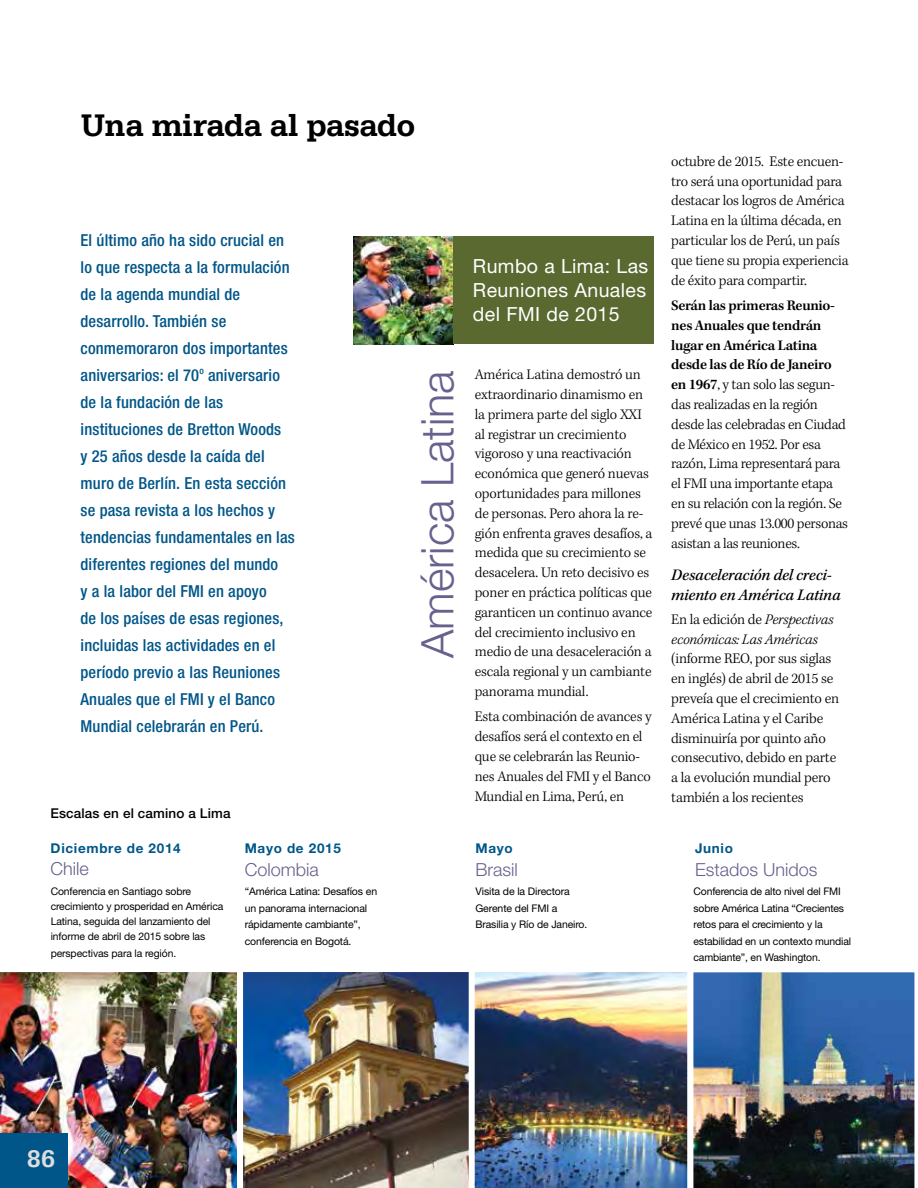
<style>
.page{position:relative;width:918px;height:1188px;background:#fff}
.page>*{position:absolute;margin:0;border:0;box-sizing:border-box;transform-origin:0 0}
.t1{font:300 45px "Helvetica Neue LT Std";color:#69608e}
.t2{font:700 33px "Serifa Std";letter-spacing:-.02em;color:#000}
.t3{font:700 25.5px "Serifa Std";color:#dcddde}
.t4{font:19.5px/24px "Helvetica Neue LT Std";letter-spacing:.02em;color:#fff;text-align:justify}
.t5{font:300 18px "Helvetica Neue LT Std";color:#69608e}
.t6{font:500 condensed 16.5px/27px "Helvetica Neue LT Std";letter-spacing:.01em;color:#005689}
.t7{font:italic 500 16.5px/19.8px "Kepler Std";letter-spacing:-.01em;color:#000}
.t8{font:300 15px/19.8px "Kepler Std";letter-spacing:-.015em;color:#000}
.t9{font:italic 300 15px/19.8px "Kepler Std";letter-spacing:-.01em;color:#000}
.t10{font:700 13.5px "Helvetica Neue LT Std";letter-spacing:.05em;color:#005689}
.t11{font:500 13.5px "Helvetica Neue LT Std";letter-spacing:.01em;color:#000}
.t12{font:10.5px/16.5px "Helvetica Neue LT Std";letter-spacing:-.01em;color:#000}
.s1{font-weight:600}
.s2{font-style:normal}
</style>
<div class="page">
<img style="left:0;top:972px;width:237px;height:216px">
<img style="left:354px;top:236px;width:99px;height:108px">
<div style="left:453px;top:236px;width:200px;height:108px;background:#59692f"></div>
<div style="left:0;top:1133px;width:68px;height:55px;background:#005689"></div>
<img style="left:243px;top:972px;width:226px;height:216px">
<img style="left:474px;top:972px;width:213px;height:216px">
<img style="left:687px;top:972px;width:228px;height:216px">
<h2 class="t2" style="left:81px;top:106px;width:336px">Una mirada al pasado</h2>
<p class="t6" style="left:81px;top:226px;width:216px">El último año ha sido crucial en lo que respecta a la formulación de la agenda mundial de desarrollo. También se conmemoraron dos importantes aniversarios: el 70<sup>o</sup> aniversario de la fundación de las instituciones de Bretton Woods<br>y 25 años desde la caída del muro de Berlín. En esta sección se pasa revista a los hechos y tendencias fundamentales en las diferentes regiones del mundo<br>y a la labor del FMI en apoyo<br>de los países de esas regiones, incluidas las actividades en el período previo a las Reuniones<br>Anuales que el FMI y el Banco<br>Mundial celebrarán en Perú.</p>
<p class="t11" style="left:51px;top:805px;width:182px">Escalas en el camino a Lima</p>
<p class="t10" style="left:51px;top:839px;width:132px">Diciembre de 2014</p>
<p class="t5" style="left:51px;top:858px;width:40px">Chile</p>
<p class="t10" style="left:245px;top:840px;width:98px">Mayo de 2015</p>
<p class="t5" style="left:245px;top:859px;width:76px">Colombia</p>
<h1 class="t1" style="left:410px;top:658px;width:289px;rotate:-90deg">América Latina</h1>
<h3 class="t4" style="left:473px;top:254px;width:177px">Rumbo a Lima: Las Reuniones Anuales del FMI de 2015</h3>
<p class="t8" style="left:475px;top:365px;width:179px">América Latina demostró un extraordinario dinamismo en la primera parte del siglo XXI al registrar un crecimiento vigoroso y una reactivación económica que generó nuevas oportunidades para millones de personas. Pero ahora la re&shy;gión enfrenta graves desafíos, a medida que su crecimiento se desacelera. Un reto decisivo es poner en práctica políticas que garanticen un continuo avance del crecimiento inclusivo en medio de una desaceleración a escala regional y un cambiante panorama mundial.</p>
<p class="t8" style="left:475px;top:707px;width:178px">Esta combinación de avances y desafíos será el contexto en el que se celebrarán las Reunio&shy;nes Anuales del FMI y el Banco<br>Mundial en Lima, Perú, en</p>
<p class="t10" style="left:475px;top:840px;width:39px">Mayo</p>
<p class="t5" style="left:475px;top:859px;width:44px">Brasil</p>
<p class="t8" style="left:671px;top:152px;width:179px">octubre de 2015. Este encuen&shy;tro será una oportunidad para destacar los logros de América<br>Latina en la última década, en particular los de Perú, un país que tiene su propia experiencia de éxito para compartir.</p>
<p class="t8" style="left:671px;top:296px;width:178px"><span class="s1">Serán las primeras Reunio&shy;nes Anuales que tendrán lugar en América Latina desde las de Río de Janeiro en 1967</span>, y tan solo las segun&shy;das realizadas en la región desde las celebradas en Ciudad de México en 1952. Por esa razón, Lima representará para el FMI una importante etapa en su relación con la región. Se prevé que unas 13.000 personas asistan a las reuniones.</p>
<p class="t7" style="left:671px;top:565px;width:171px">Desaceleración del creci&shy;miento en América Latina</p>
<p class="t9" style="left:671px;top:610px;width:164px"><span class="s2">En la edición de</span> Perspectivas económicas: Las Américas</p>
<p class="t8" style="left:671px;top:649px;width:169px">(informe REO, por sus siglas en inglés) de abril de 2015 se preveía que el crecimiento en<br>América Latina y el Caribe disminuiría por quinto año consecutivo, debido en parte a la evolución mundial pero también a los recientes</p>
<p class="t10" style="left:695px;top:840px;width:39px">Junio</p>
<p class="t5" style="left:695px;top:859px;width:124px">Estados Unidos</p>
<p class="t12" style="left:51px;top:884px;width:174px;line-height:15px">Conferencia en Santiago sobre crecimiento y prosperidad en América Latina, seguida del lanzamiento del informe de abril de 2015 sobre las</p>
<p class="t12" style="left:51px;top:945px;width:127px">perspectivas para la región.</p>
<p class="t12" style="left:245px;top:883px;width:134px">“América Latina: Desafíos en un panorama internacional rápidamente cambiante”, conferencia en Bogotá.</p>
<p class="t12" style="left:475px;top:883px;width:113px">Visita de la Directora<br>Gerente del FMI a<br>Brasilia y Río de Janeiro.</p>
<p class="t12" style="left:694px;top:883px;width:159px">Conferencia de alto nivel del FMI sobre América Latina “Crecientes retos para el crecimiento y la estabilidad en un contexto mundial cambiante”, en Washington.</p>
<h3 class="t3" style="left:27px;top:1144px;width:30px">86</h3>
</div>
